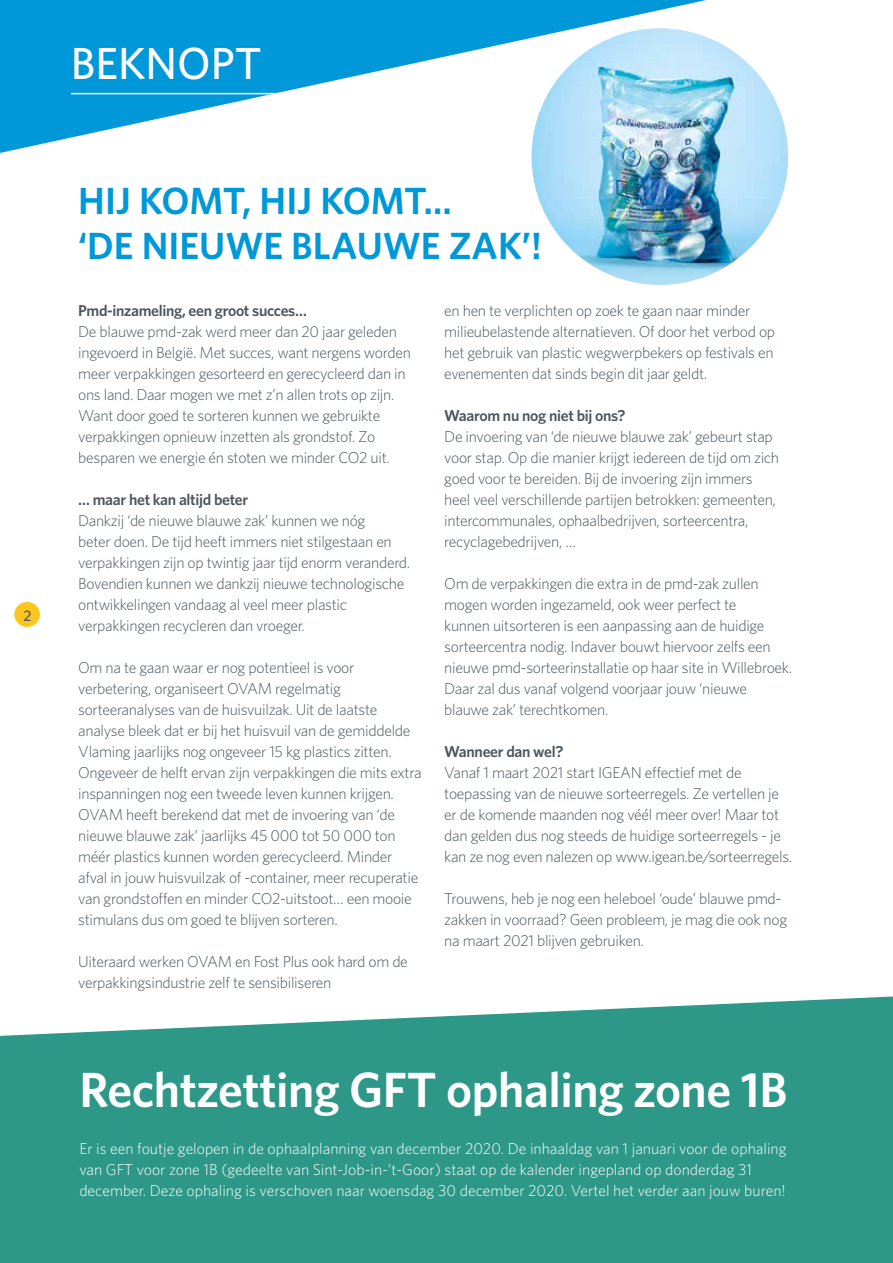
<style>
.page{position:relative;width:893px;height:1263px;background:#fff}
.page>*{position:absolute;margin:0;border:0;box-sizing:border-box;transform-origin:0 0}
.t1{font:600 49.5px "Whitney";letter-spacing:-.01em;color:#fff}
.t2{font:500 45px "Whitney";color:#fff}
.t3{font:600 37.95px/45.6px "Whitney";color:#0098d8}
.t4{font:300 15.75px/21px "Whitney";letter-spacing:-.02em;color:#4c565c}
.t5{font:300 15.75px/21px "Whitney";color:#fff}
.t6{font:600 15.75px "Whitney";letter-spacing:-.02em;color:#4c565c}
.t7{font:500 15.15px "Whitney";color:#4c565c}
</style>
<div class="page">
<svg style="left:14px;top:602px;width:25px;height:25px"></svg>
<svg style="left:0;top:996px;width:893px;height:267px;background:#3c9e90"></svg>
<div style="left:15px;top:602px;width:25px;height:25px;background:#fdc61e;border-radius:50%"></div>
<svg style="left:0;top:0;width:706px;height:153px;fill:#0098d8"></svg>
<hr style="left:71px;top:93px;width:215px;height:1px;background:#fff">
<img style="left:531px;top:28px;width:257px;height:257px;border-radius:128px">
<p class="t7" style="left:23px;top:605px;width:10px">2</p>
<h2 class="t2" style="left:71px;top:33px;width:193px">BEKNOPT</h2>
<h3 class="t3" style="left:78px;top:177px;width:465px">HIJ KOMT, HIJ KOMT…<br>‘DE NIEUWE BLAUWE ZAK’!</h3>
<p class="t6" style="left:78px;top:300px;width:230px">Pmd-inzameling, een groot succes…</p>
<p class="t4" style="left:78px;top:320px;width:334px">De blauwe pmd-zak werd meer dan 20 jaar geleden ingevoerd in België. Met succes, want nergens worden meer verpakkingen gesorteerd en gerecycleerd dan in ons land. Daar mogen we met z’n allen trots op zijn.<br>Want door goed te sorteren kunnen we gebruikte verpakkingen opnieuw inzetten als grondstof. Zo besparen we energie én stoten we minder CO2 uit.</p>
<p class="t6" style="left:78px;top:489px;width:172px">… maar het kan altijd beter</p>
<p class="t4" style="left:78px;top:509px;width:334px">Dankzij ‘de nieuwe blauwe zak’ kunnen we nóg<br>beter doen. De tijd heeft immers niet stilgestaan en verpakkingen zijn op twintig jaar tijd enorm veranderd.<br>Bovendien kunnen we dankzij nieuwe technologische ontwikkelingen vandaag al veel meer plastic verpakkingen recycleren dan vroeger.</p>
<p class="t4" style="left:78px;top:656px;width:345px">Om na te gaan waar er nog potentieel is voor verbetering, organiseert OVAM regelmatig sorteeranalyses van de huisvuilzak. Uit de laatste analyse bleek dat er bij het huisvuil van de gemiddelde Vlaming jaarlijks nog ongeveer 15 kg plastics zitten.<br>Ongeveer de helft ervan zijn verpakkingen die mits extra inspanningen nog een tweede leven kunnen krijgen.<br>OVAM heeft berekend dat met de invoering van ‘de nieuwe blauwe zak’ jaarlijks 45 000 tot 50 000 ton méér plastics kunnen worden gerecycleerd. Minder afval in jouw huisvuilzak of -container, meer recuperatie van grondstoffen en minder CO2-uitstoot… een mooie stimulans dus om goed te blijven sorteren.</p>
<p class="t4" style="left:78px;top:950px;width:331px">Uiteraard werken OVAM en Fost Plus ook hard om de verpakkingsindustrie zelf te sensibiliseren</p>
<p class="t4" style="left:444px;top:299px;width:332px">en hen te verplichten op zoek te gaan naar minder milieubelastende alternatieven. Of door het verbod op het gebruik van plastic wegwerpbekers op festivals en evenementen dat sinds begin dit jaar geldt.</p>
<p class="t6" style="left:444px;top:405px;width:183px">Waarom nu nog niet bij ons?</p>
<p class="t4" style="left:444px;top:425px;width:336px">De invoering van ‘de nieuwe blauwe zak’ gebeurt stap voor stap. Op die manier krijgt iedereen de tijd om zich goed voor te bereiden. Bij de invoering zijn immers heel veel verschillende partijen betrokken: gemeenten, intercommunales, ophaalbedrijven, sorteercentra, recyclagebedrijven, …</p>
<p class="t4" style="left:444px;top:572px;width:349px">Om de verpakkingen die extra in de pmd-zak zullen mogen worden ingezameld, ook weer perfect te<br>kunnen uitsorteren is een aanpassing aan de huidige sorteercentra nodig. Indaver bouwt hiervoor zelfs een nieuwe pmd-sorteerinstallatie op haar site in Willebroek.<br>Daar zal dus vanaf volgend voorjaar jouw ‘nieuwe blauwe zak’ terechtkomen.</p>
<p class="t6" style="left:444px;top:741px;width:121px">Wanneer dan wel?</p>
<p class="t4" style="left:444px;top:761px;width:349px">Vanaf 1 maart 2021 start IGEAN effectief met de toepassing van de nieuwe sorteerregels. Ze vertellen je er de komende maanden nog véél meer over! Maar tot dan gelden dus nog steeds de huidige sorteerregels - je kan ze nog even nalezen op www.igean.be/sorteerregels.</p>
<p class="t4" style="left:444px;top:887px;width:344px">Trouwens, heb je nog een heleboel ‘oude’ blauwe pmd&shy;zakken in voorraad? Geen probleem, je mag die ook nog na maart 2021 blijven gebruiken.</p>
<h1 class="t1" style="left:79px;top:1057px;width:710px">Rechtzetting GFT ophaling zone 1B</h1>
<p class="t5" style="left:79px;top:1137px;width:709px">Er is een foutje gelopen in de ophaalplanning van december 2020. De inhaaldag van 1 januari voor de ophaling van GFT voor zone 1B (gedeelte van Sint-Job-in-’t-Goor) staat op de kalender ingepland op donderdag 31 december. Deze ophaling is verschoven naar woensdag 30 december 2020. Vertel het verder aan jouw buren!</p>
</div>
